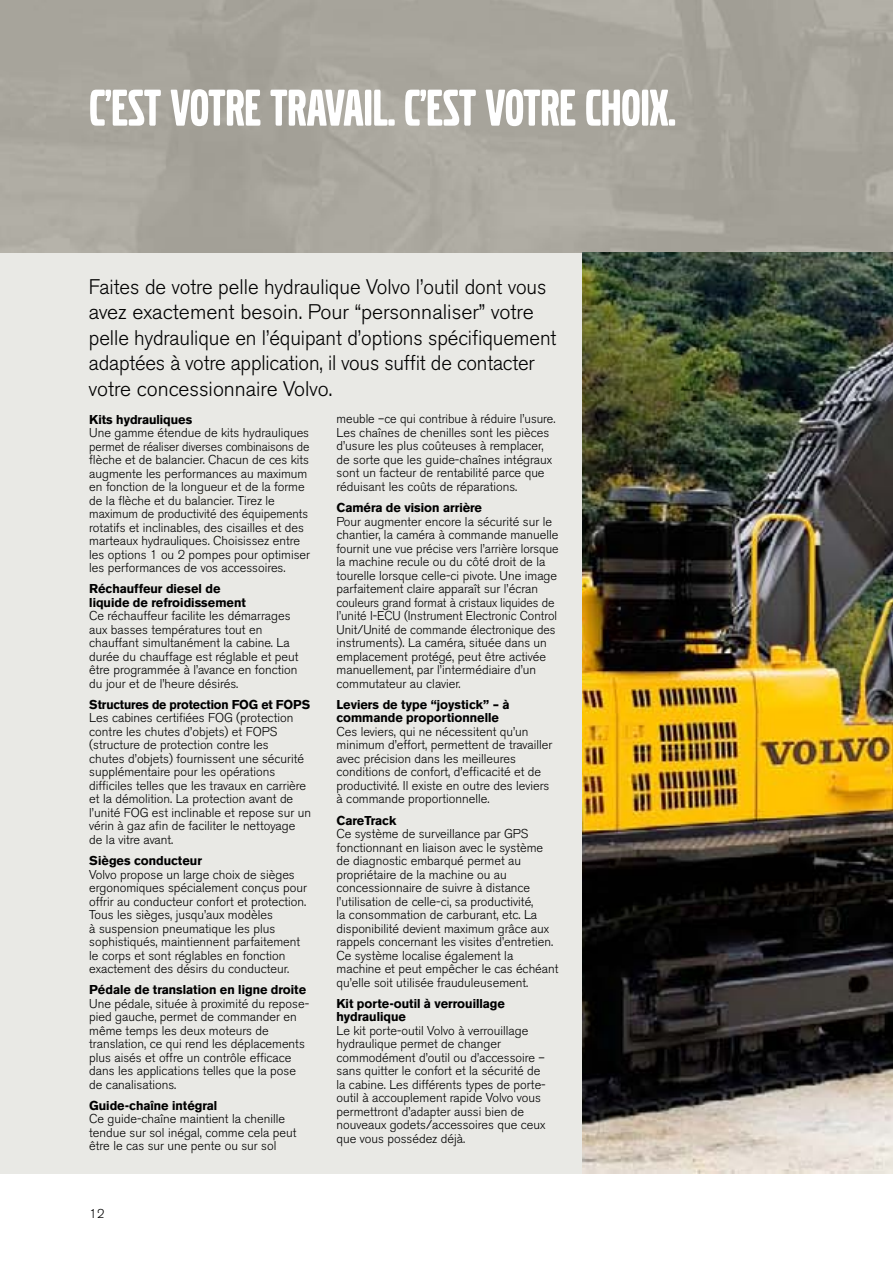
<style>
.page{position:relative;width:893px;height:1263px;background:#fff}
.page>*{position:absolute;margin:0;border:0;box-sizing:border-box;transform-origin:0 0}
.t1{font:54px "Volvo Broad";color:#fff}
.t2{font:300 21px/25.5px "Volvo Sans";letter-spacing:-.005em;color:#000}
.t3{font:300 12.75px/13.5px "Volvo Sans";color:#000}
.t4{font:700 12.75px/13.5px "Volvo Sans";color:#000}
</style>
<div class="page">
<img style="left:0;top:0;width:893px;height:253px">
<div style="left:0;top:253px;width:893px;height:921px;background:#e9e9e5"></div>
<img style="left:583px;top:253px;width:310px;height:921px">
<h1 class="t1" style="left:89px;top:83px;width:588px">C’EST VOTRE TRAVAIL. C’EST VOTRE CHOIX.</h1>
<p class="t2" style="left:89px;top:274px;width:469px">Faites de votre pelle hydraulique Volvo l’outil dont vous avez exactement besoin. Pour “personnaliser” votre pelle hydraulique en l’équipant d’options spécifiquement adaptées à votre application, il vous suffit de contacter votre concessionnaire Volvo.</p>
<p class="t4" style="left:89px;top:412px;width:105px">Kits hydrauliques</p>
<p class="t3" style="left:89px;top:426px;width:222px">Une gamme étendue de kits hydrauliques permet de réaliser diverses combinaisons de flèche et de balancier. Chacun de ces kits augmente les performances au maximum en fonction de la longueur et de la forme de la flèche et du balancier. Tirez le maximum de productivité des équipements rotatifs et inclinables, des cisailles et des marteaux hydrauliques. Choisissez entre les options 1 ou 2 pompes pour optimiser les performances de vos accessoires.</p>
<p class="t4" style="left:89px;top:582px;width:158px">Réchauffeur diesel de liquide de refroidissement</p>
<p class="t3" style="left:89px;top:609px;width:211px">Ce réchauffeur facilite les démarrages aux basses températures tout en chauffant simultanément la cabine. La durée du chauffage est réglable et peut être programmée à l’avance en fonction du jour et de l’heure désirés.</p>
<p class="t4" style="left:89px;top:698px;width:223px">Structures de protection FOG et FOPS</p>
<p class="t3" style="left:89px;top:711px;width:223px">Les cabines certifiées FOG (protection contre les chutes d’objets) et FOPS (structure de protection contre les<br>chutes d’objets) fournissent une sécurité supplémentaire pour les opérations difficiles telles que les travaux en carrière et la démolition. La protection avant de l’unité FOG est inclinable et repose sur un vérin à gaz afin de faciliter le nettoyage de la vitre avant.</p>
<p class="t4" style="left:89px;top:854px;width:114px">Sièges conducteur</p>
<p class="t3" style="left:89px;top:867px;width:219px">Volvo propose un large choix de sièges ergonomiques spécialement conçus pour offrir au conducteur confort et protection.<br>Tous les sièges, jusqu’aux modèles<br>à suspension pneumatique les plus sophistiqués, maintiennent parfaitement le corps et sont réglables en fonction exactement des désirs du conducteur.</p>
<p class="t4" style="left:89px;top:983px;width:218px">Pédale de translation en ligne droite</p>
<p class="t3" style="left:89px;top:997px;width:221px">Une pédale, située à proximité du repose&shy;pied gauche, permet de commander en même temps les deux moteurs de translation, ce qui rend les déplacements plus aisés et offre un contrôle efficace dans les applications telles que la pose de canalisations.</p>
<p class="t4" style="left:89px;top:1099px;width:130px">Guide-chaîne intégral</p>
<p class="t3" style="left:89px;top:1112px;width:209px">Ce guide-chaîne maintient la chenille tendue sur sol inégal, comme cela peut être le cas sur une pente ou sur sol</p>
<p class="t3" style="left:90px;top:1207px;width:16px">12</p>
<p class="t3" style="left:337px;top:412px;width:220px">meuble –ce qui contribue à réduire l’usure.<br>Les chaînes de chenilles sont les pièces d’usure les plus coûteuses à remplacer, de sorte que les guide-chaînes intégraux sont un facteur de rentabilité parce que réduisant les coûts de réparations.</p>
<p class="t4" style="left:337px;top:501px;width:147px">Caméra de vision arrière</p>
<p class="t3" style="left:337px;top:515px;width:224px">Pour augmenter encore la sécurité sur le chantier, la caméra à commande manuelle fournit une vue précise vers l’arrière lorsque la machine recule ou du côté droit de la tourelle lorsque celle-ci pivote. Une image parfaitement claire apparaît sur l’écran couleurs grand format à cristaux liquides de l’unité I-ECU (Instrument Electronic Control Unit/Unité de commande électronique des instruments). La caméra, située dans un emplacement protégé, peut être activée manuellement, par l’intermédiaire d’un commutateur au clavier.</p>
<p class="t4" style="left:337px;top:698px;width:174px">Leviers de type “joystick” – à commande proportionnelle</p>
<p class="t3" style="left:337px;top:725px;width:217px">Ces leviers, qui ne nécessitent qu’un minimum d’effort, permettent de travailler avec précision dans les meilleures conditions de confort, d’efficacité et de productivité. Il existe en outre des leviers à commande proportionnelle.</p>
<p class="t4" style="left:337px;top:813px;width:61px">CareTrack</p>
<p class="t3" style="left:337px;top:827px;width:224px">Ce système de surveillance par GPS fonctionnant en liaison avec le système de diagnostic embarqué permet au propriétaire de la machine ou au concessionnaire de suivre à distance l’utilisation de celle-ci, sa productivité,<br>la consommation de carburant, etc. La disponibilité devient maximum grâce aux rappels concernant les visites d’entretien.<br>Ce système localise également la machine et peut empêcher le cas échéant qu’elle soit utilisée frauduleusement.</p>
<p class="t4" style="left:337px;top:996px;width:170px">Kit porte-outil à verrouillage hydraulique</p>
<p class="t3" style="left:337px;top:1024px;width:211px">Le kit porte-outil Volvo à verrouillage hydraulique permet de changer commodément d’outil ou d’accessoire – sans quitter le confort et la sécurité de la cabine. Les différents types de porte&shy;outil à accouplement rapide Volvo vous permettront d’adapter aussi bien de nouveaux godets/accessoires que ceux que vous possédez déjà.</p>
</div>
